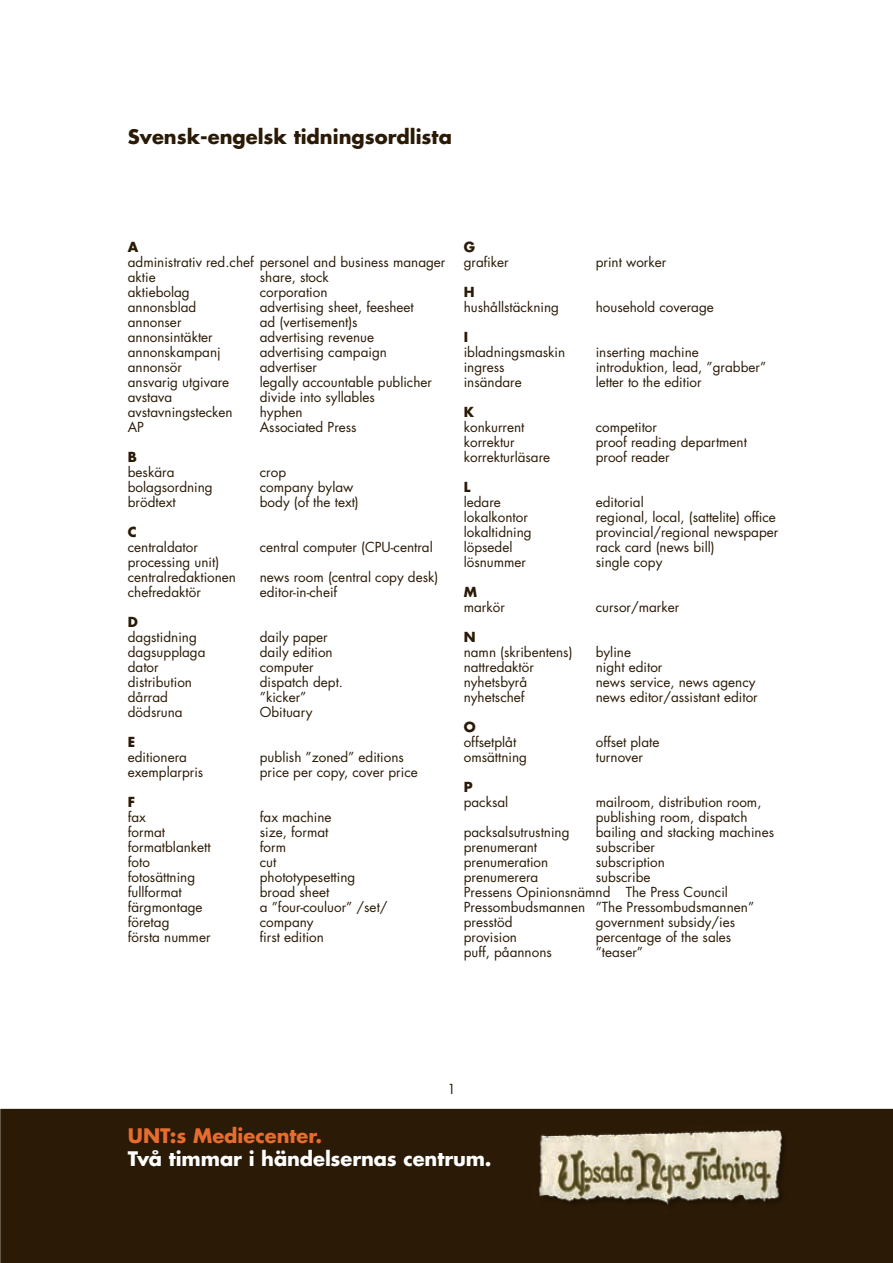
<style>
.page{position:relative;width:893px;height:1263px;background:#fff}
.page>*{position:absolute;margin:0;border:0;box-sizing:border-box;transform-origin:0 0}
.t1{font:700 19.5px "Futura Std";color:#2a1a06}
.t2{font:700 19.5px "Futura Std";letter-spacing:-.005em;color:#fff}
.t3{font:700 19.5px "Futura Std";color:#e66c30}
.t4{font:13.5px/15px "Futura Std";color:#2a1a06}
.t5{font:700 13.5px "Futura Std";color:#2a1a06}
</style>
<div class="page">
<div style="left:1px;top:1109px;width:891px;height:153px;background:#2a1a06"></div>
<div style="left:0;top:1109px;width:893px;height:154px;border:2px solid #2a1a06"></div>
<img style="left:533px;top:1126px;width:250px;height:79px">
<h1 class="t1" style="left:128px;top:123px;width:326px">Svensk-engelsk tidningsordlista</h1>
<p class="t5" style="left:128px;top:238px;width:12px">A</p>
<p class="t4" style="left:128px;top:255px;width:319px">administrativ red.chef personel and business manager aktie</p>
<p class="t4" style="left:260px;top:270px;width:71px">share, stock</p>
<p class="t4" style="left:128px;top:285px;width:63px">aktiebolag</p>
<p class="t4" style="left:260px;top:285px;width:69px">corporation</p>
<p class="t4" style="left:128px;top:300px;width:70px">annonsblad</p>
<p class="t4" style="left:260px;top:300px;width:156px">advertising sheet, feesheet</p>
<p class="t4" style="left:128px;top:315px;width:55px">annonser</p>
<p class="t4" style="left:260px;top:315px;width:99px">ad (vertisement)s</p>
<p class="t4" style="left:128px;top:330px;width:86px">annonsintäkter</p>
<p class="t4" style="left:260px;top:330px;width:116px">advertising revenue</p>
<p class="t4" style="left:128px;top:345px;width:94px">annonskampanj</p>
<p class="t4" style="left:260px;top:345px;width:129px">advertising campaign</p>
<p class="t4" style="left:128px;top:360px;width:56px">annonsör</p>
<p class="t4" style="left:260px;top:360px;width:59px">advertiser</p>
<p class="t4" style="left:128px;top:375px;width:103px">ansvarig utgivare</p>
<p class="t4" style="left:260px;top:375px;width:174px">legally accountable publicher</p>
<p class="t4" style="left:128px;top:390px;width:46px">avstava</p>
<p class="t4" style="left:260px;top:390px;width:116px">divide into syllables</p>
<p class="t4" style="left:128px;top:405px;width:106px">avstavningstecken</p>
<p class="t4" style="left:260px;top:405px;width:44px">hyphen</p>
<p class="t4" style="left:128px;top:420px;width:18px">AP</p>
<p class="t4" style="left:260px;top:420px;width:98px">Associated Press</p>
<p class="t5" style="left:128px;top:448px;width:11px">B</p>
<p class="t4" style="left:128px;top:465px;width:48px">beskära</p>
<p class="t4" style="left:260px;top:465px;width:28px">crop</p>
<p class="t4" style="left:128px;top:480px;width:86px">bolagsordning</p>
<p class="t4" style="left:260px;top:480px;width:95px">company bylaw</p>
<p class="t4" style="left:128px;top:495px;width:49px">brödtext</p>
<p class="t4" style="left:260px;top:495px;width:100px">body (of the text)</p>
<p class="t5" style="left:128px;top:523px;width:10px">C</p>
<p class="t4" style="left:128px;top:540px;width:72px">centraldator</p>
<p class="t4" style="left:260px;top:540px;width:174px">central computer (CPU-central</p>
<p class="t4" style="left:128px;top:555px;width:110px">processing unit) centralredaktionen</p>
<p class="t4" style="left:260px;top:570px;width:180px">news room (central copy desk)</p>
<p class="t4" style="left:128px;top:585px;width:75px">chefredaktör</p>
<p class="t4" style="left:260px;top:585px;width:79px">editor-in-cheif</p>
<p class="t5" style="left:128px;top:613px;width:12px">D</p>
<p class="t4" style="left:128px;top:630px;width:70px">dagstidning</p>
<p class="t4" style="left:260px;top:630px;width:69px">daily paper</p>
<p class="t4" style="left:128px;top:645px;width:79px">dagsupplaga</p>
<p class="t4" style="left:260px;top:645px;width:74px">daily edition</p>
<p class="t4" style="left:128px;top:660px;width:32px">dator</p>
<p class="t4" style="left:260px;top:660px;width:55px">computer</p>
<p class="t4" style="left:128px;top:675px;width:66px">distribution</p>
<p class="t4" style="left:260px;top:675px;width:85px">dispatch dept.</p>
<p class="t4" style="left:128px;top:690px;width:42px">dårrad</p>
<p class="t4" style="left:260px;top:690px;width:48px">”kicker”</p>
<p class="t4" style="left:128px;top:705px;width:56px">dödsruna</p>
<p class="t4" style="left:260px;top:705px;width:54px">Obituary</p>
<p class="t5" style="left:128px;top:733px;width:9px">E</p>
<p class="t4" style="left:128px;top:750px;width:61px">editionera</p>
<p class="t4" style="left:260px;top:750px;width:145px">publish ”zoned” editions</p>
<p class="t4" style="left:128px;top:765px;width:77px">exemplarpris</p>
<p class="t4" style="left:260px;top:765px;width:159px">price per copy, cover price</p>
<p class="t5" style="left:128px;top:793px;width:9px">F</p>
<p class="t4" style="left:128px;top:810px;width:20px">fax</p>
<p class="t4" style="left:260px;top:810px;width:73px">fax machine</p>
<p class="t4" style="left:128px;top:825px;width:39px">format</p>
<p class="t4" style="left:260px;top:825px;width:70px">size, format</p>
<p class="t4" style="left:128px;top:840px;width:84px">formatblankett</p>
<p class="t4" style="left:260px;top:840px;width:28px">form</p>
<p class="t4" style="left:128px;top:855px;width:24px">foto</p>
<p class="t4" style="left:260px;top:855px;width:18px">cut</p>
<p class="t4" style="left:128px;top:870px;width:69px">fotosättning</p>
<p class="t4" style="left:260px;top:870px;width:97px">phototypesetting</p>
<p class="t4" style="left:128px;top:885px;width:56px">fullformat</p>
<p class="t4" style="left:260px;top:885px;width:71px">broad sheet</p>
<p class="t4" style="left:128px;top:900px;width:76px">färgmontage</p>
<p class="t4" style="left:260px;top:900px;width:129px">a ”four-couluor” /set/</p>
<p class="t4" style="left:128px;top:915px;width:43px">företag</p>
<p class="t4" style="left:260px;top:915px;width:55px">company</p>
<p class="t4" style="left:128px;top:930px;width:84px">första nummer</p>
<p class="t4" style="left:260px;top:930px;width:66px">first edition</p>
<p class="t5" style="left:464px;top:238px;width:13px">G</p>
<p class="t4" style="left:464px;top:255px;width:47px">grafiker</p>
<p class="t4" style="left:596px;top:255px;width:72px">print worker</p>
<p class="t5" style="left:464px;top:283px;width:12px">H</p>
<p class="t4" style="left:464px;top:300px;width:97px">hushållstäckning</p>
<p class="t4" style="left:596px;top:300px;width:120px">household coverage</p>
<p class="t5" style="left:464px;top:328px;width:6px">I</p>
<p class="t4" style="left:464px;top:345px;width:103px">ibladningsmaskin</p>
<p class="t4" style="left:596px;top:345px;width:105px">inserting machine</p>
<p class="t4" style="left:464px;top:360px;width:42px">ingress</p>
<p class="t4" style="left:596px;top:360px;width:172px">introduktion, lead, ”grabber”</p>
<p class="t4" style="left:464px;top:375px;width:60px">insändare</p>
<p class="t4" style="left:596px;top:375px;width:107px">letter to the editior</p>
<p class="t5" style="left:464px;top:403px;width:12px">K</p>
<p class="t4" style="left:464px;top:420px;width:62px">konkurrent</p>
<p class="t4" style="left:596px;top:420px;width:63px">competitor</p>
<p class="t4" style="left:464px;top:435px;width:53px">korrektur</p>
<p class="t4" style="left:596px;top:435px;width:153px">proof reading department</p>
<p class="t4" style="left:464px;top:450px;width:88px">korrekturläsare</p>
<p class="t4" style="left:596px;top:450px;width:75px">proof reader</p>
<p class="t5" style="left:464px;top:478px;width:8px">L</p>
<p class="t4" style="left:464px;top:495px;width:39px">ledare</p>
<p class="t4" style="left:596px;top:495px;width:50px">editorial</p>
<p class="t4" style="left:464px;top:510px;width:66px">lokalkontor</p>
<p class="t4" style="left:596px;top:510px;width:182px">regional, local, (sattelite) office</p>
<p class="t4" style="left:464px;top:525px;width:70px">lokaltidning</p>
<p class="t4" style="left:596px;top:525px;width:184px">provincial/regional newspaper</p>
<p class="t4" style="left:464px;top:540px;width:50px">löpsedel</p>
<p class="t4" style="left:596px;top:540px;width:121px">rack card (news bill)</p>
<p class="t4" style="left:464px;top:555px;width:64px">lösnummer</p>
<p class="t4" style="left:596px;top:555px;width:68px">single copy</p>
<p class="t5" style="left:464px;top:583px;width:15px">M</p>
<p class="t4" style="left:464px;top:600px;width:43px">markör</p>
<p class="t4" style="left:596px;top:600px;width:85px">cursor/marker</p>
<p class="t5" style="left:464px;top:628px;width:13px">N</p>
<p class="t4" style="left:464px;top:645px;width:110px">namn (skribentens)</p>
<p class="t4" style="left:596px;top:645px;width:37px">byline</p>
<p class="t4" style="left:464px;top:660px;width:72px">nattredaktör</p>
<p class="t4" style="left:596px;top:660px;width:68px">night editor</p>
<p class="t4" style="left:464px;top:675px;width:65px">nyhetsbyrå</p>
<p class="t4" style="left:596px;top:675px;width:161px">news service, news agency</p>
<p class="t4" style="left:464px;top:690px;width:62px">nyhetschef</p>
<p class="t4" style="left:596px;top:690px;width:164px">news editor/assistant editor</p>
<p class="t5" style="left:464px;top:718px;width:13px">O</p>
<p class="t4" style="left:464px;top:735px;width:54px">offsetplåt</p>
<p class="t4" style="left:596px;top:735px;width:65px">offset plate</p>
<p class="t4" style="left:464px;top:750px;width:65px">omsättning</p>
<p class="t4" style="left:596px;top:750px;width:49px">turnover</p>
<p class="t5" style="left:464px;top:778px;width:10px">P</p>
<p class="t4" style="left:464px;top:795px;width:46px">packsal</p>
<p class="t4" style="left:596px;top:795px;width:167px">mailroom, distribution room, publishing room, dispatch</p>
<p class="t4" style="left:464px;top:825px;width:107px">packsalsutrustning</p>
<p class="t4" style="left:596px;top:825px;width:180px">bailing and stacking machines</p>
<p class="t4" style="left:464px;top:840px;width:75px">prenumerant</p>
<p class="t4" style="left:596px;top:840px;width:61px">subscriber</p>
<p class="t4" style="left:464px;top:855px;width:86px">prenumeration</p>
<p class="t4" style="left:596px;top:855px;width:71px">subscription</p>
<p class="t4" style="left:464px;top:870px;width:76px">prenumerera</p>
<p class="t4" style="left:464px;top:870px;width:292px;text-indent:132px">subscribe<br>Pressens Opinionsnämnd The Press Council<br>Pressombudsmannen ”The Pressombudsmannen” presstöd</p>
<p class="t4" style="left:596px;top:915px;width:141px">government subsidy/ies</p>
<p class="t4" style="left:464px;top:930px;width:55px">provision</p>
<p class="t4" style="left:596px;top:930px;width:137px">percentage of the sales</p>
<p class="t4" style="left:464px;top:945px;width:90px">puff, påannons</p>
<p class="t4" style="left:596px;top:945px;width:49px">”teaser”</p>
<p class="t4" style="left:447px;top:1082px;width:10px">1</p>
<h1 class="t3" style="left:128px;top:1122px;width:196px">UNT:s Mediecenter.</h1>
<h1 class="t2" style="left:128px;top:1145px;width:365px">Två timmar i händelsernas centrum.</h1>
</div>
